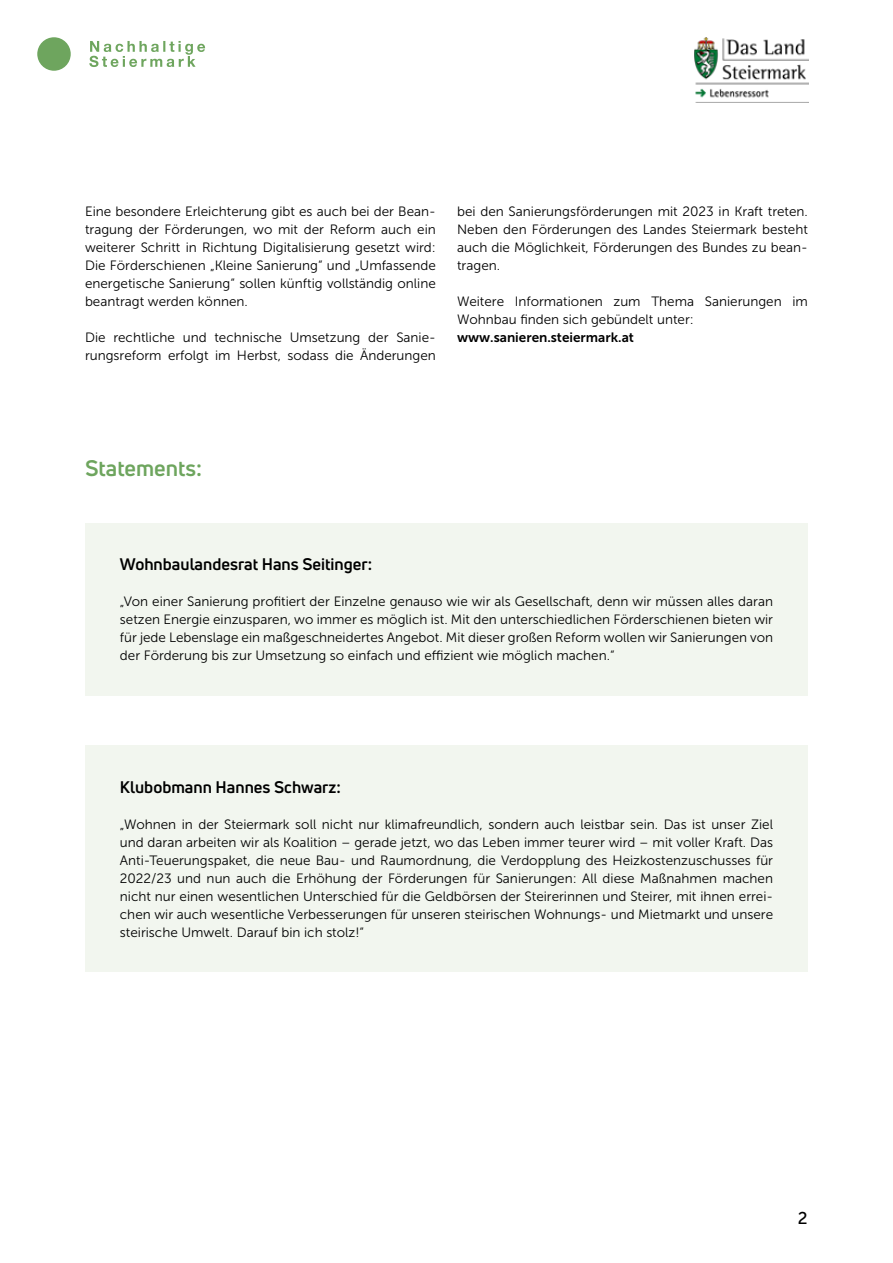
<style>
.page{position:relative;width:893px;height:1263px;background:#fff}
.page>*{position:absolute;margin:0;border:0;box-sizing:border-box;transform-origin:0 0}
.t1{font:700 22.05px "Uni Neue";color:#6ea55e}
.t2{font:17.1px "Museo Sans 500";color:#000}
.t3{font:700 16.5px "Uni Neue";color:#000}
.t4{font:13.5px/18px "Museo Sans 300";color:#000;text-align:justify}
.t5{font:13.5px "Museo Sans 700";color:#000}
</style>
<div class="page">
<div style="left:85px;top:523px;width:723px;height:172px;background:#f2f6ef"></div>
<div style="left:85px;top:745px;width:723px;height:227px;background:#f2f6ef"></div>
<svg style="left:89px;top:41px;width:116px;height:26px"></svg>
<div style="left:37px;top:37px;width:34px;height:34px;background:#6ea55e;border-radius:50%"></div>
<img style="left:695px;top:37px;width:113px;height:61px">
<p class="t4" style="left:85px;top:202px;width:352px">Eine besondere Erleichterung gibt es auch bei der Bean&shy;tragung der Förderungen, wo mit der Reform auch ein weiterer Schritt in Richtung Digitalisierung gesetzt wird:<br>Die Förderschienen „Kleine Sanierung“ und „Umfassende energetische Sanierung“ sollen künftig vollständig online beantragt werden können.</p>
<p class="t4" style="left:85px;top:328px;width:352px">Die rechtliche und technische Umsetzung der Sanie&shy;rungsreform erfolgt im Herbst, sodass die Änderungen</p>
<p class="t4" style="left:457px;top:202px;width:352px">bei den Sanierungsförderungen mit 2023 in Kraft treten.<br>Neben den Förderungen des Landes Steiermark besteht auch die Möglichkeit, Förderungen des Bundes zu bean&shy;tragen.</p>
<p class="t4" style="left:457px;top:292px;width:352px">Weitere Informationen zum Thema Sanierungen im<br>Wohnbau finden sich gebündelt unter:</p>
<p class="t5" style="left:457px;top:330px;width:178px">www.sanieren.steiermark.at</p>
<h1 class="t1" style="left:85px;top:454px;width:119px">Statements:</h1>
<p class="t3" style="left:120px;top:554px;width:254px">Wohnbaulandesrat Hans Seitinger:</p>
<p class="t4" style="left:120px;top:593px;width:655px">„Von einer Sanierung profitiert der Einzelne genauso wie wir als Gesellschaft, denn wir müssen alles daran setzen Energie einzusparen, wo immer es möglich ist. Mit den unterschiedlichen Förderschienen bieten wir für jede Lebenslage ein maßgeschneidertes Angebot. Mit dieser großen Reform wollen wir Sanierungen von der Förderung bis zur Umsetzung so einfach und effizient wie möglich machen.“</p>
<p class="t3" style="left:120px;top:776px;width:222px">Klubobmann Hannes Schwarz:</p>
<p class="t4" style="left:120px;top:815px;width:655px">„Wohnen in der Steiermark soll nicht nur klimafreundlich, sondern auch leistbar sein. Das ist unser Ziel und daran arbeiten wir als Koalition – gerade jetzt, wo das Leben immer teurer wird – mit voller Kraft. Das Anti-Teuerungspaket, die neue Bau- und Raumordnung, die Verdopplung des Heizkostenzuschusses für 2022/23 und nun auch die Erhöhung der Förderungen für Sanierungen: All diese Maßnahmen machen nicht nur einen wesentlichen Unterschied für die Geldbörsen der Steirerinnen und Steirer, mit ihnen errei&shy;chen wir auch wesentliche Verbesserungen für unseren steirischen Wohnungs- und Mietmarkt und unsere steirische Umwelt. Darauf bin ich stolz!“</p>
<p class="t2" style="left:798px;top:1208px;width:11px">2</p>
</div>
